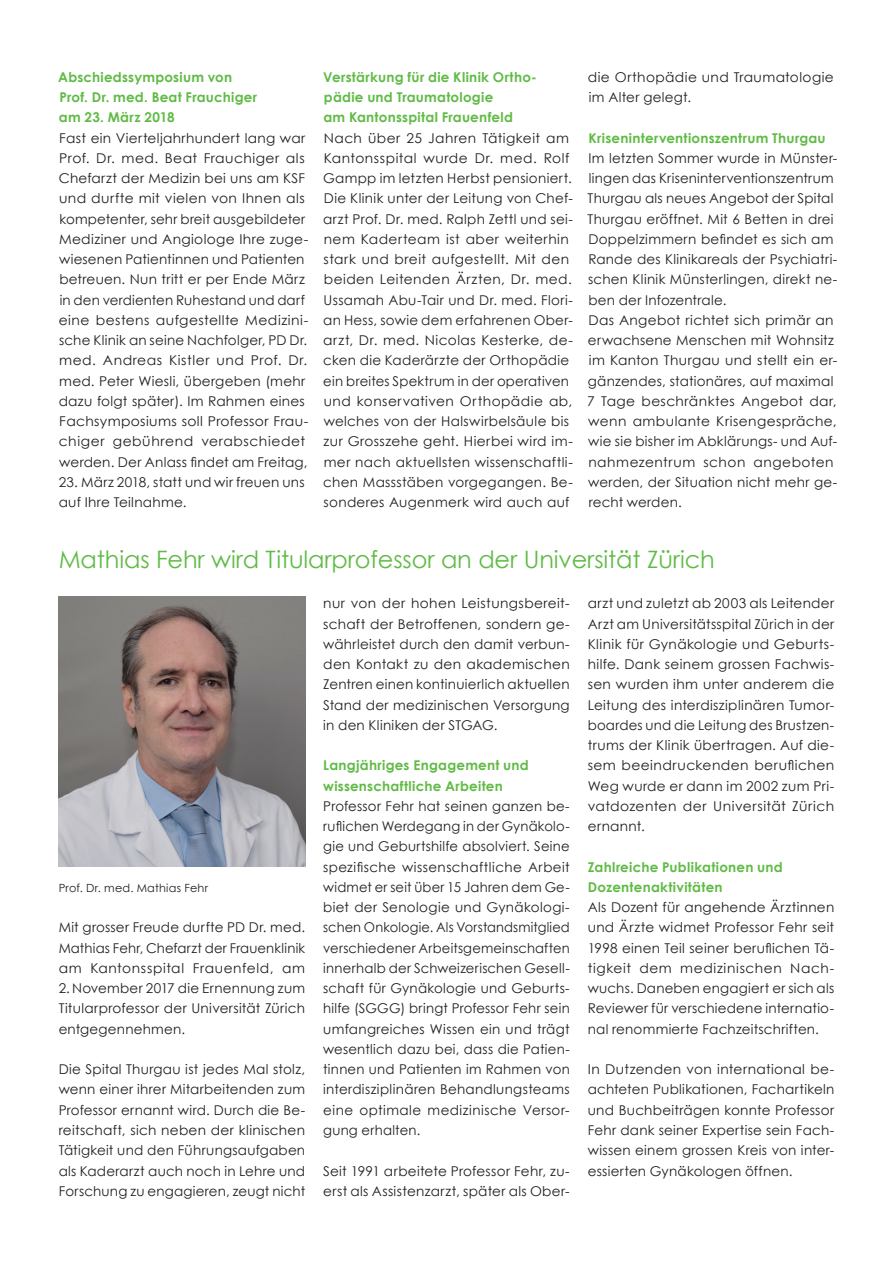
<style>
.page{position:relative;width:893px;height:1263px;background:#fff}
.page>*{position:absolute;margin:0;border:0;box-sizing:border-box;transform-origin:0 0}
.t1{font:24px "Century Gothic";letter-spacing:-.005em;color:#60bb46}
.t2{font:13.5px/20.2px "Century Gothic";letter-spacing:.02em;color:#231f20;text-align:justify}
.t3{font:700 13.5px/20.2px "Century Gothic";letter-spacing:.015em;color:#60bb46}
.t4{font:11.25px "Century Gothic";letter-spacing:.02em;color:#231f20}
</style>
<div class="page">
<img style="left:59px;top:596px;width:246px;height:270px">
<p class="t3" style="left:58px;top:67px;width:200px">Abschiedssymposium von<br>Prof. Dr. med. Beat Frauchiger am 23. März 2018</p>
<p class="t2" style="left:59px;top:127px;width:251px;text-align:left">Fast ein Vierteljahrhundert lang war Prof. Dr. med. Beat Frauchiger als Chefarzt der Medizin bei uns am KSF und durfte mit vielen von Ihnen als kompetenter, sehr breit ausgebildeter Mediziner und Angiologe Ihre zuge&shy;wiesenen Patientinnen und Patienten betreuen. Nun tritt er per Ende März in den verdienten Ruhestand und darf eine bestens aufgestellte Medizini&shy;sche Klinik an seine Nachfolger, PD Dr. med. Andreas Kistler und Prof. Dr. med. Peter Wiesli, übergeben (mehr dazu folgt später). Im Rahmen eines Fachsymposiums soll Professor Frau&shy;chiger gebührend verabschiedet werden. Der Anlass findet am Freitag,</p>
<p class="t2" style="left:59px;top:472px;width:247px">23. März 2018, statt und wir freuen uns auf Ihre Teilnahme.</p>
<p class="t3" style="left:323px;top:67px;width:215px">Verstärkung für die Klinik Ortho&shy;pädie und Traumatologie<br>am Kantonsspital Frauenfeld</p>
<p class="t2" style="left:323px;top:127px;width:251px;text-align:left">Nach über 25 Jahren Tätigkeit am Kantonsspital wurde Dr. med. Rolf Gampp im letzten Herbst pensioniert.<br>Die Klinik unter der Leitung von Chef&shy;arzt Prof. Dr. med. Ralph Zettl und sei&shy;nem Kaderteam ist aber weiterhin stark und breit aufgestellt. Mit den beiden Leitenden Ärzten, Dr. med.<br>Ussamah Abu-Tair und Dr. med. Flori&shy;an Hess, sowie dem erfahrenen Ober&shy;arzt, Dr. med. Nicolas Kesterke, de&shy;cken die Kaderärzte der Orthopädie ein breites Spektrum in der operativen und konservativen Orthopädie ab, welches von der Halswirbelsäule bis zur Grosszehe geht. Hierbei wird im&shy;mer nach aktuellsten wissenschaftli&shy;chen Massstäben vorgegangen. Be&shy;sonderes Augenmerk wird auch auf</p>
<p class="t2" style="left:588px;top:67px;width:248px">die Orthopädie und Traumatologie im Alter gelegt.</p>
<p class="t3" style="left:588px;top:127px;width:239px">Kriseninterventionszentrum Thurgau</p>
<p class="t2" style="left:587px;top:148px;width:252px;text-align:left">Im letzten Sommer wurde in Münster&shy;lingen das Kriseninterventionszentrum Thurgau als neues Angebot der Spital Thurgau eröffnet. Mit 6 Betten in drei Doppelzimmern befindet es sich am Rande des Klinikareals der Psychiatri&shy;schen Klinik Münsterlingen, direkt ne&shy;ben der Infozentrale.<br>Das Angebot richtet sich primär an erwachsene Menschen mit Wohnsitz im Kanton Thurgau und stellt ein er&shy;gänzendes, stationäres, auf maximal 7 Tage beschränktes Angebot dar, wenn ambulante Krisengespräche, wie sie bisher im Abklärungs- und Auf&shy;nahmezentrum schon angeboten werden, der Situation nicht mehr ge&shy;recht werden.</p>
<h1 class="t1" style="left:59px;top:545px;width:658px">Mathias Fehr wird Titularprofessor an der Universität Zürich</h1>
<p class="t4" style="left:59px;top:881px;width:151px">Prof. Dr. med. Mathias Fehr</p>
<p class="t2" style="left:59px;top:917px;width:248px">Mit grosser Freude durfte PD Dr. med.<br>Mathias Fehr, Chefarzt der Frauenklinik am Kantonsspital Frauenfeld, am</p>
<p class="t2" style="left:59px;top:978px;width:248px">2. November 2017 die Ernennung zum Titularprofessor der Universität Zürich entgegennehmen.</p>
<p class="t2" style="left:59px;top:1059px;width:248px">Die Spital Thurgau ist jedes Mal stolz, wenn einer ihrer Mitarbeitenden zum Professor ernannt wird. Durch die Be&shy;reitschaft, sich neben der klinischen Tätigkeit und den Führungsaufgaben als Kaderarzt auch noch in Lehre und Forschung zu engagieren, zeugt nicht</p>
<p class="t2" style="left:323px;top:593px;width:248px">nur von der hohen Leistungsbereit&shy;schaft der Betroffenen, sondern ge&shy;währleistet durch den damit verbun&shy;den Kontakt zu den akademischen Zentren einen kontinuierlich aktuellen Stand der medizinischen Versorgung in den Kliniken der STGAG.</p>
<p class="t3" style="left:323px;top:755px;width:207px">Langjähriges Engagement und wissenschaftliche Arbeiten</p>
<p class="t2" style="left:323px;top:796px;width:248px">Professor Fehr hat seinen ganzen be&shy;ruflichen Werdegang in der Gynäkolo&shy;gie und Geburtshilfe absolviert. Seine spezifische wissenschaftliche Arbeit widmet er seit über 15 Jahren dem Ge&shy;biet der Senologie und Gynäkologi&shy;schen Onkologie. Als Vorstandsmitglied verschiedener Arbeitsgemeinschaften innerhalb der Schweizerischen Gesell&shy;schaft für Gynäkologie und Geburts&shy;hilfe (SGGG) bringt Professor Fehr sein umfangreiches Wissen ein und trägt wesentlich dazu bei, dass die Patien&shy;tinnen und Patienten im Rahmen von interdisziplinären Behandlungsteams eine optimale medizinische Versor&shy;gung erhalten.</p>
<p class="t2" style="left:323px;top:1160px;width:248px">Seit 1991 arbeitete Professor Fehr, zu&shy;erst als Assistenzarzt, später als Ober-</p>
<p class="t2" style="left:588px;top:593px;width:248px">arzt und zuletzt ab 2003 als Leitender Arzt am Universitätsspital Zürich in der Klinik für Gynäkologie und Geburts&shy;hilfe. Dank seinem grossen Fachwis&shy;sen wurden ihm unter anderem die Leitung des interdisziplinären Tumor&shy;boardes und die Leitung des Brustzen&shy;trums der Klinik übertragen. Auf die&shy;sem beeindruckenden beruflichen Weg wurde er dann im 2002 zum Pri&shy;vatdozenten der Universität Zürich ernannt.</p>
<p class="t3" style="left:588px;top:856px;width:197px">Zahlreiche Publikationen und<br>Dozentenaktivitäten</p>
<p class="t2" style="left:588px;top:897px;width:248px">Als Dozent für angehende Ärztinnen und Ärzte widmet Professor Fehr seit 1998 einen Teil seiner beruflichen Tä&shy;tigkeit dem medizinischen Nach&shy;wuchs. Daneben engagiert er sich als Reviewer für verschiedene internatio&shy;nal renommierte Fachzeitschriften.</p>
<p class="t2" style="left:588px;top:1059px;width:248px">In Dutzenden von international be&shy;achteten Publikationen, Fachartikeln und Buchbeiträgen konnte Professor Fehr dank seiner Expertise sein Fach&shy;wissen einem grossen Kreis von inter&shy;essierten Gynäkologen öffnen.</p>
</div>
